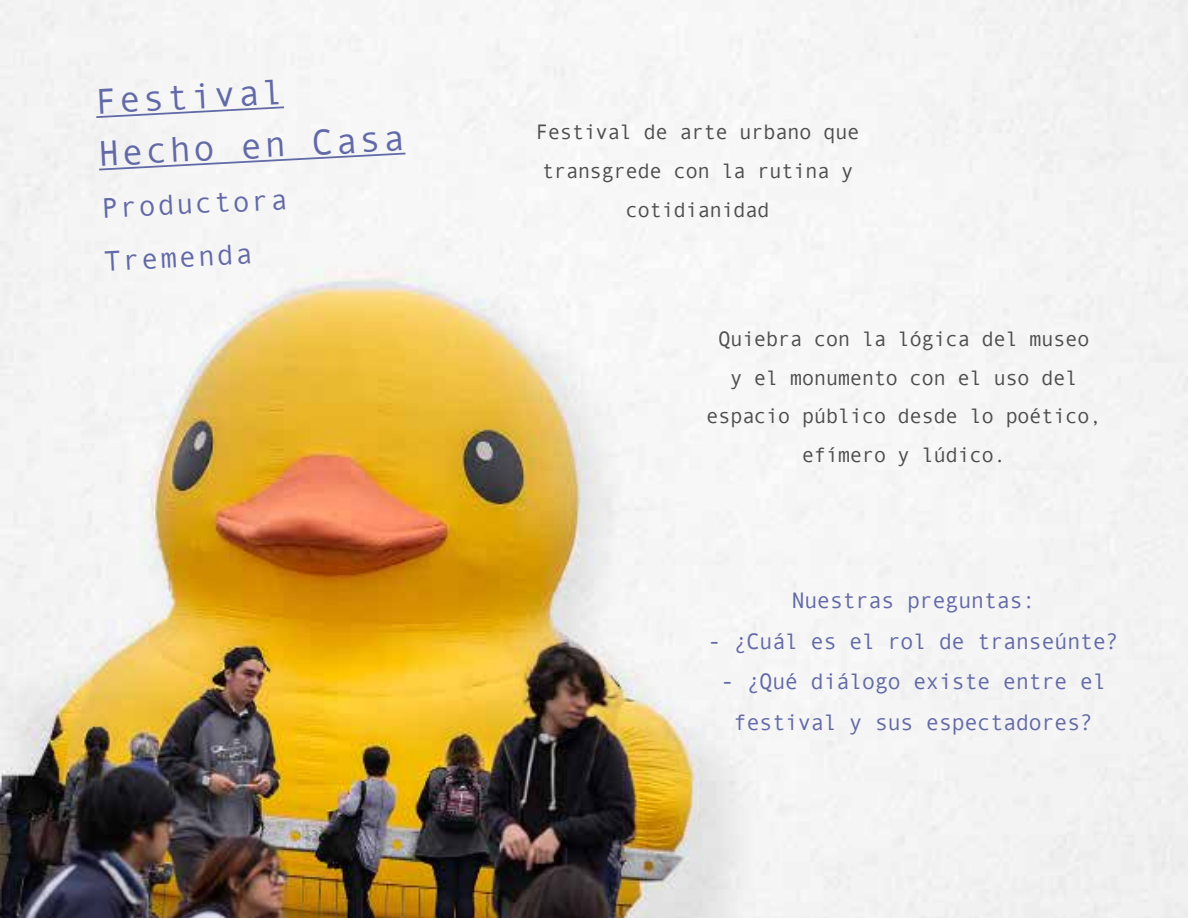
<style>
.page{position:relative;width:1188px;height:918px;background:#fff}
.page>*{position:absolute;margin:0;border:0;box-sizing:border-box;transform-origin:0 0}
.t1{font:36px/52.5px "Andale Mono";color:#6269a7}
.t2{font:28.5px/52.5px "Andale Mono";color:#6269a7}
.t3{font:22.5px/40.5px "Andale Mono";letter-spacing:-.03em;color:#6369a7;text-align:center}
.t4{font:21px/39px "Andale Mono";letter-spacing:-.03em;color:#4d4d4e;text-align:center}
</style>
<div class="page">
<img style="left:0;top:0;width:1188px;height:918px">
<svg style="left:94px;top:105px;width:192px;height:14px"></svg>
<svg style="left:97px;top:152px;width:310px;height:19px"></svg>
<h1 class="t1" style="left:94px;top:73px;width:308px;rotate:-3deg">Festival<br>Hecho en Casa</h1>
<h2 class="t2" style="left:100px;top:181px;width:188px;rotate:-3deg">Productora<br>Tremenda</h2>
<p class="t4" style="left:536px;top:111px;width:325px">Festival de arte urbano que transgrede con la rutina y cotidianidad</p>
<p class="t4" style="left:706px;top:318px;width:397px">Quiebra con la lógica del museo<br>y el monumento con el uso del espacio público desde lo poético, efímero y lúdico.</p>
<p class="t3" style="left:791px;top:579px;width:246px">Nuestras preguntas:</p>
<p class="t3" style="left:708px;top:620px;width:413px">- ¿Cuál es el rol de transeúnte?</p>
<p class="t3" style="left:721px;top:660px;width:387px">- ¿Qué diálogo existe entre el festival y sus espectadores?</p>
</div>
